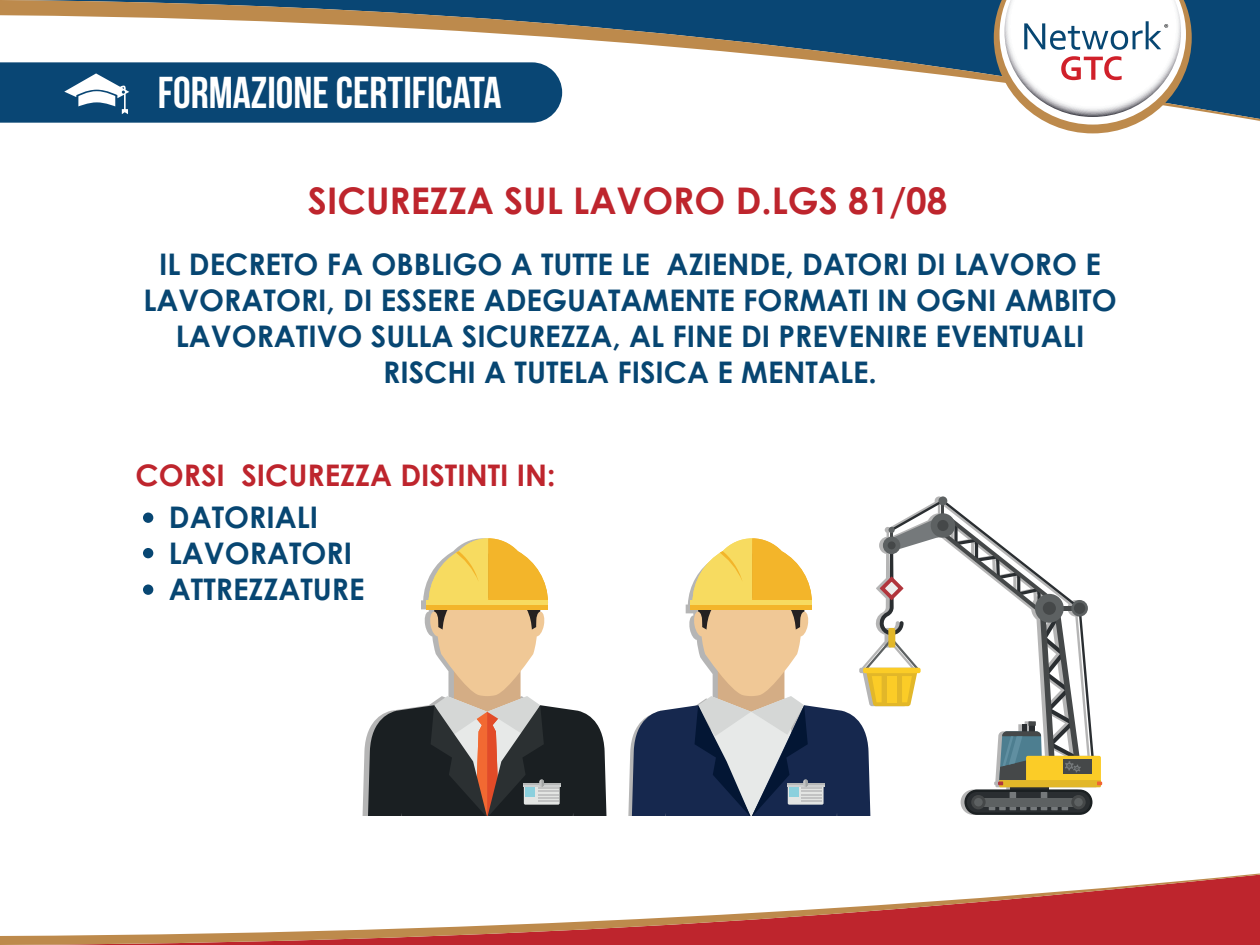
<style>
.page{position:relative;width:1260px;height:945px;background:#fff}
.page>*{position:absolute;margin:0;border:0;box-sizing:border-box;transform-origin:0 0}
.t1{font:44.62px "Bebas Neue";color:#fff}
.t2{font:700 36.75px "Century Gothic";color:#be252d}
.t3{font:700 29.75px/35.7px "Century Gothic";color:#074672;text-align:center}
.t4{font:700 29.75px "Century Gothic";color:#be252d}
</style>
<div class="page">
<svg style="left:0;top:0;width:1260px;height:121px"></svg>
<svg style="left:0;top:874px;width:1260px;height:71px"></svg>
<svg style="left:0;top:62px;width:562px;height:61px;background:#16507b"></svg>
<div style="left:143px;top:513px;width:10px;height:10px;background:#074672;border-radius:50%"></div>
<div style="left:143px;top:548px;width:10px;height:10px;background:#074672;border-radius:50%"></div>
<div style="left:143px;top:584px;width:10px;height:11px;background:#074672;border-radius:50%"></div>
<svg style="left:994px;top:0;width:198px;height:133px"></svg>
<svg style="left:365px;top:538px;width:242px;height:278px"></svg>
<div style="left:426px;top:600px;width:122px;height:5px;background:#f7db60"></div>
<hr style="left:426px;top:605px;width:122px;height:4px;background:#f3b52a">
<svg style="left:938px;top:496px;width:9px;height:9px"></svg>
<svg style="left:629px;top:500px;width:473px;height:316px"></svg>
<div style="left:690px;top:600px;width:122px;height:5px;background:#f7db60"></div>
<hr style="left:690px;top:605px;width:122px;height:4px;background:#f3b52a">
<h1 class="t1" style="left:158px;top:68px;width:345px">FORMAZIONE CERTIFICATA</h1>
<p class="t2" style="left:308px;top:173px;width:641px">SICUREZZA SUL LAVORO D.LGS 81/08</p>
<p class="t3" style="left:143px;top:245px;width:975px">IL DECRETO FA OBBLIGO A TUTTE LE AZIENDE, DATORI DI LAVORO E LAVORATORI, DI ESSERE ADEGUATAMENTE FORMATI IN OGNI AMBITO LAVORATIVO SULLA SICUREZZA, AL FINE DI PREVENIRE EVENTUALI RISCHI A TUTELA FISICA E MENTALE.</p>
<p class="t4" style="left:136px;top:452px;width:422px">CORSI SICUREZZA DISTINTI IN:</p>
<p class="t3" style="left:169px;top:499px;width:197px;text-align:left">DATORIALI<br>LAVORATORI<br>ATTREZZATURE</p>
</div>
